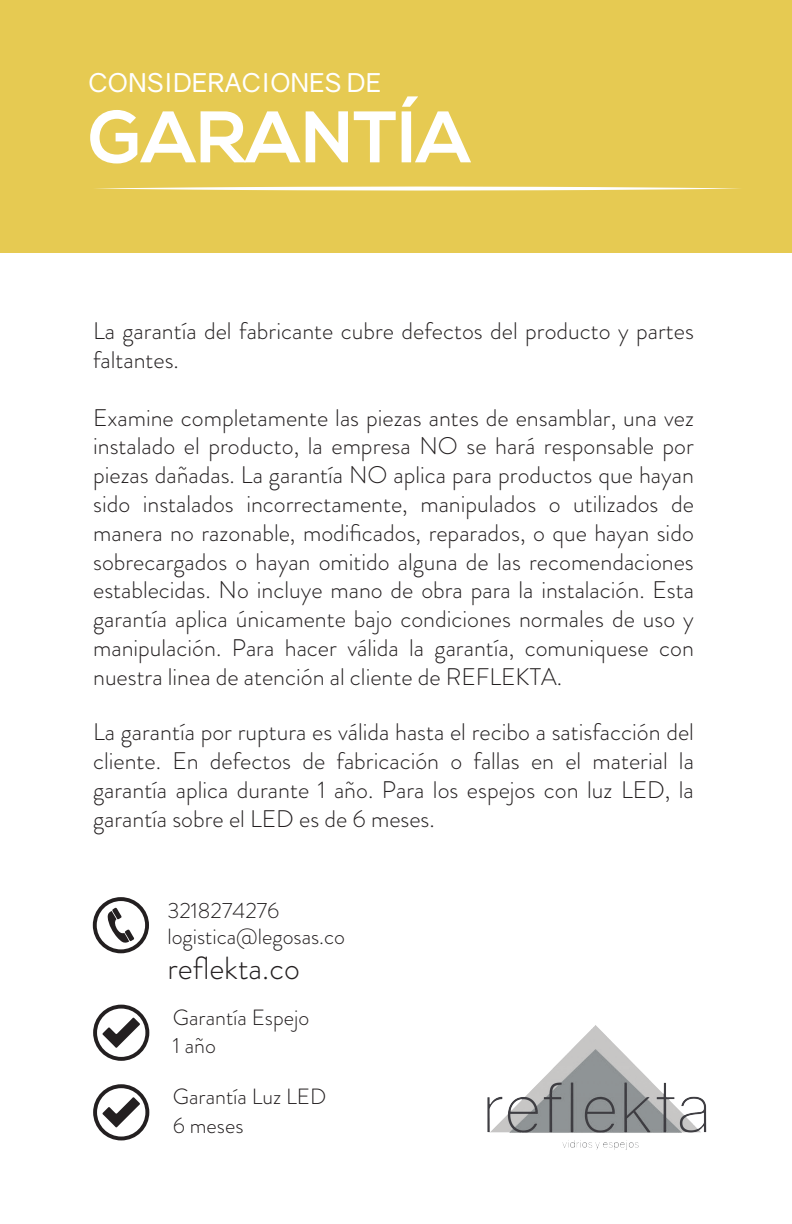
<style>
.page{position:relative;width:792px;height:1224px;background:#fff}
.page>*{position:absolute;margin:0;border:0;box-sizing:border-box;transform-origin:0 0}
.t1{font:700 72.8px "Nexa";color:#fff}
.t2{font:300 32px "Brandon Grotesque";color:#231f20}
.t3{font:26px "Gravity";color:#fff}
.t4{font:300 24px/28.8px "Brandon Grotesque";color:#231f20;text-align:justify}
.t5{font:300 22px/28.6px "Brandon Grotesque";color:#231f20}
</style>
<div class="page">
<div style="left:0;top:0;width:792px;height:253px;background:#e6ca52"></div>
<svg style="left:95px;top:187px;width:645px;height:4px"></svg>
<img style="left:487px;top:1025px;width:220px;height:125px">
<svg style="left:93px;top:897px;width:56px;height:56px"></svg>
<svg style="left:93px;top:1005px;width:56px;height:56px"></svg>
<svg style="left:93px;top:1084px;width:56px;height:56px"></svg>
<p class="t3" style="left:89px;top:67px;width:294px">CONSIDERACIONES DE</p>
<h1 class="t1" style="left:89px;top:95px;width:384px">GARANTÍA</h1>
<p class="t4" style="left:93px;top:317px;width:602px">La garantía del fabricante cubre defectos del producto y partes faltantes.</p>
<p class="t4" style="left:93px;top:403px;width:602px">Examine completamente las piezas antes de ensamblar, una vez instalado el producto, la empresa NO se hará responsable por piezas dañadas. La garantía NO aplica para productos que hayan sido instalados incorrectamente, manipulados o utilizados de manera no razonable, modificados, reparados, o que hayan sido sobrecargados o hayan omitido alguna de las recomendaciones establecidas. No incluye mano de obra para la instalación. Esta garantía aplica únicamente bajo condiciones normales de uso y manipulación. Para hacer válida la garantía, comuniquese con nuestra linea de atención al cliente de REFLEKTA.</p>
<p class="t4" style="left:93px;top:718px;width:602px">La garantía por ruptura es válida hasta el recibo a satisfacción del cliente. En defectos de fabricación o fallas en el material la garantía aplica durante 1 año. Para los espejos con luz LED, la garantía sobre el LED es de 6 meses.</p>
<p class="t5" style="left:167px;top:897px;width:179px;line-height:26.4px">3218274276 logistica@legosas.co</p>
<h2 class="t2" style="left:167px;top:946px;width:134px">reflekta.co</h2>
<p class="t5" style="left:173px;top:1003px;width:138px">Garantía Espejo<br>1 año</p>
<p class="t5" style="left:173px;top:1083px;width:155px">Garantía Luz LED<br>6 meses</p>
</div>
